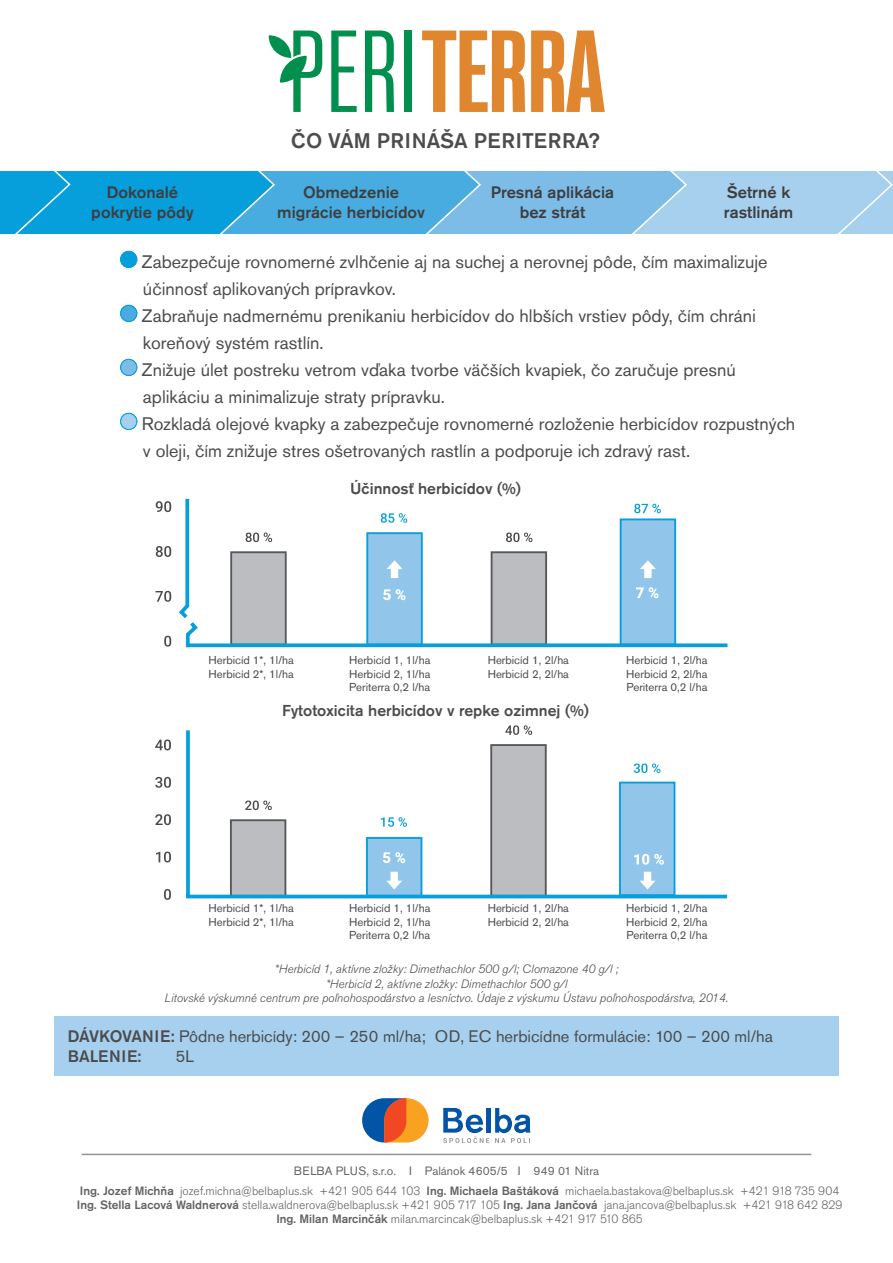
<style>
.page{position:relative;width:893px;height:1263px;background:#fff}
.page>*{position:absolute;margin:0;border:0;box-sizing:border-box;transform-origin:0 0}
.t1{font:500 21px "Akzidenz Grotesk Pro";letter-spacing:.02em;color:#4b4c4d}
.Styl_odstavce9{font:18px/27px "Akzidenz Grotesk Pro";color:#4b4c4d}
.t2{font:500 16.5px/19.8px "Akzidenz Grotesk Pro";color:#3e3e3f;text-align:center}
.t3{font:16.5px "Akzidenz Grotesk Pro";color:#4b4c4d}
.t4{font:500 16.5px "Akzidenz Grotesk Pro";letter-spacing:.02em;color:#4b4c4d}
.t5{font:500 15.75px "Akzidenz Grotesk Pro";color:#4b4c4d}
.mena_kontakt{font:300 12px "Akzidenz Grotesk Pro";color:#636366}
.t6{font:italic 300 12px "Akzidenz Grotesk Pro";color:#4b4c4d}
.t7{font:12px "Akzidenz Grotesk Pro";color:#67676a}
.t8{font:11.4px "Akzidenz Grotesk Pro";color:#4b4c4d}
.s1{font-weight:500}
</style>
<div class="page">
<div style="left:54px;top:1016px;width:785px;height:60px;background:#a6d0ee"></div>
<svg style="left:0;top:171px;width:893px;height:63px;background:#5bb5e4"></svg>
<svg style="left:156px;top:501px;width:15px;height:11px"></svg>
<svg style="left:156px;top:546px;width:15px;height:11px"></svg>
<svg style="left:156px;top:591px;width:15px;height:11px"></svg>
<svg style="left:164px;top:636px;width:7px;height:11px"></svg>
<svg style="left:179px;top:498px;width:549px;height:150px"></svg>
<svg style="left:387px;top:560px;width:16px;height:18px"></svg>
<svg style="left:640px;top:560px;width:16px;height:18px"></svg>
<svg style="left:331px;top:31px;width:26px;height:81px"></svg>
<svg style="left:365px;top:31px;width:29px;height:80px"></svg>
<div style="left:404px;top:31px;width:8px;height:80px;background:#008f4d"></div>
<svg style="left:422px;top:31px;width:103px;height:80px"></svg>
<svg style="left:531px;top:31px;width:74px;height:80px"></svg>
<svg style="left:269px;top:31px;width:53px;height:80px"></svg>
<div style="left:121px;top:251px;width:16px;height:16px;background:#069edb;border-radius:50%"></div>
<div style="left:120px;top:251px;width:17px;height:17px;border:1px solid #069edb;border-radius:50%"></div>
<div style="left:121px;top:305px;width:16px;height:16px;background:#48ace0;border-radius:50%"></div>
<div style="left:120px;top:305px;width:17px;height:17px;border:1px solid #069edb;border-radius:50%"></div>
<div style="left:121px;top:359px;width:16px;height:16px;background:#7cbce7;border-radius:50%"></div>
<div style="left:120px;top:359px;width:17px;height:17px;border:1px solid #069edb;border-radius:50%"></div>
<div style="left:121px;top:413px;width:16px;height:16px;background:#a6d0ee;border-radius:50%"></div>
<div style="left:120px;top:413px;width:17px;height:17px;border:1px solid #069edb;border-radius:50%"></div>
<svg style="left:155px;top:739px;width:16px;height:11px"></svg>
<svg style="left:155px;top:777px;width:16px;height:11px"></svg>
<svg style="left:155px;top:814px;width:16px;height:11px"></svg>
<svg style="left:156px;top:851px;width:15px;height:11px"></svg>
<svg style="left:164px;top:889px;width:7px;height:11px"></svg>
<div style="left:230px;top:819px;width:56px;height:78px;background:#bcbdc0;border:2px solid #57585a"></div>
<div style="left:490px;top:744px;width:57px;height:153px;background:#bcbdc0;border:2px solid #57585a"></div>
<div style="left:366px;top:837px;width:56px;height:60px;background:#92c5ea;border:2px solid #069edb"></div>
<div style="left:620px;top:783px;width:55px;height:113px;background:#92c5ea"></div>
<div style="left:619px;top:782px;width:56px;height:114px;border:2px solid #069edb"></div>
<svg style="left:245px;top:800px;width:27px;height:10px"></svg>
<svg style="left:505px;top:725px;width:27px;height:10px"></svg>
<svg style="left:381px;top:817px;width:26px;height:10px"></svg>
<svg style="left:634px;top:763px;width:26px;height:10px"></svg>
<svg style="left:383px;top:852px;width:22px;height:11px"></svg>
<hr style="left:186px;top:895px;width:541px;height:3px;background:#069edb">
<svg style="left:186px;top:730px;width:4px;height:165px"></svg>
<svg style="left:386px;top:872px;width:16px;height:17px"></svg>
<svg style="left:640px;top:872px;width:15px;height:17px"></svg>
<svg style="left:634px;top:854px;width:30px;height:11px"></svg>
<hr style="left:82px;top:1154px;width:729px;height:1px;background:#939598">
<svg style="left:362px;top:1098px;width:67px;height:44px;background:#ae8169"></svg>
<svg style="left:443px;top:1108px;width:88px;height:35px"></svg>
<p class="t1" style="left:291px;top:127px;width:310px">ČO VÁM PRINÁŠA PERITERRA?</p>
<p class="t2" style="left:724px;top:182px;width:71px;text-align:left">Šetrné k rastlinám</p>
<p class="Styl_odstavce9" style="left:142px;top:248px;width:627px">Zabezpečuje rovnomerné zvlhčenie aj na suchej a nerovnej pôde, čím maximalizuje účinnosť aplikovaných prípravkov.</p>
<p class="Styl_odstavce9" style="left:142px;top:302px;width:615px">Zabraňuje nadmernému prenikaniu herbicídov do hlbších vrstiev pôdy, čím chráni koreňový systém rastlín.</p>
<p class="Styl_odstavce9" style="left:142px;top:356px;width:596px">Znižuje úlet postreku vetrom vďaka tvorbe väčších kvapiek, čo zaručuje presnú aplikáciu a minimalizuje straty prípravku.</p>
<p class="Styl_odstavce9" style="left:142px;top:410px;width:655px">Rozkladá olejové kvapky a zabezpečuje rovnomerné rozloženie herbicídov rozpustných v oleji, čím znižuje stres ošetrovaných rastlín a podporuje ich zdravý rast.</p>
<p class="t2" style="left:277px;top:182px;width:149px">Obmedzenie migrácie herbicídov</p>
<p class="t2" style="left:491px;top:182px;width:125px">Presná aplikácia</p>
<p class="t2" style="left:107px;top:182px;width:73px">Dokonalé</p>
<p class="t2" style="left:91px;top:202px;width:104px">pokrytie pôdy</p>
<p class="t2" style="left:520px;top:202px;width:67px">bez strát</p>
<p class="t5" style="left:350px;top:479px;width:172px">Účinnosť herbicídov (%)</p>
<p class="t8" style="left:208px;top:652px;width:87px">Herbicíd 1*, 1l/ha</p>
<p class="t8" style="left:208px;top:666px;width:87px">Herbicíd 2*, 1l/ha</p>
<p class="t8" style="left:349px;top:652px;width:83px">Herbicíd 1, 1l/ha</p>
<p class="t8" style="left:349px;top:666px;width:83px">Herbicíd 2, 1l/ha</p>
<p class="t8" style="left:349px;top:680px;width:82px">Periterra 0,2 l/ha</p>
<p class="t8" style="left:488px;top:652px;width:83px">Herbicíd 1, 2l/ha</p>
<p class="t8" style="left:488px;top:666px;width:83px">Herbicíd 2, 2l/ha</p>
<p class="t8" style="left:626px;top:652px;width:83px">Herbicíd 1, 2l/ha</p>
<p class="t8" style="left:626px;top:666px;width:83px">Herbicíd 2, 2l/ha</p>
<p class="t8" style="left:626px;top:680px;width:82px">Periterra 0,2 l/ha</p>
<p class="t5" style="left:282px;top:700px;width:308px">Fytotoxicita herbicídov v repke ozimnej (%)</p>
<p class="t8" style="left:208px;top:900px;width:87px">Herbicíd 1*, 1l/ha</p>
<p class="t8" style="left:208px;top:914px;width:87px">Herbicíd 2*, 1l/ha</p>
<p class="t8" style="left:349px;top:900px;width:83px">Herbicíd 1, 1l/ha</p>
<p class="t8" style="left:349px;top:914px;width:83px">Herbicíd 2, 1l/ha</p>
<p class="t8" style="left:349px;top:928px;width:82px">Periterra 0,2 l/ha</p>
<p class="t8" style="left:488px;top:900px;width:83px">Herbicíd 1, 2l/ha</p>
<p class="t8" style="left:488px;top:914px;width:83px">Herbicíd 2, 2l/ha</p>
<p class="t8" style="left:626px;top:900px;width:83px">Herbicíd 1, 2l/ha</p>
<p class="t8" style="left:626px;top:914px;width:83px">Herbicíd 2, 2l/ha</p>
<p class="t8" style="left:626px;top:928px;width:82px">Periterra 0,2 l/ha</p>
<p class="t6" style="left:274px;top:961px;width:346px">*Herbicíd 1, aktívne zložky: Dimethachlor 500 g/l; Clomazone 40 g/l ;</p>
<p class="t6" style="left:326px;top:976px;width:243px">*Herbicíd 2, aktívne zložky: Dimethachlor 500 g/l</p>
<p class="t6" style="left:165px;top:990px;width:565px">Litovské výskumné centrum pre poľnohospodárstvo a lesníctvo. Údaje z výskumu Ústavu poľnohospodárstva, 2014.</p>
<p class="t3" style="left:68px;top:1026px;width:707px"><span class="s1">DÁVKOVANIE:</span> Pôdne herbicídy: 200 – 250 ml/ha; OD, EC herbicídne formulácie: 100 – 200 ml/ha</p>
<p class="t4" style="left:68px;top:1045px;width:75px">BALENIE:</p>
<p class="t3" style="left:176px;top:1045px;width:20px">5L</p>
<p class="t7" style="left:294px;top:1162px;width:307px">BELBA PLUS, s.r.o. I Palánok 4605/5 I 949 01 Nitra</p>
<p class="mena_kontakt" style="left:80px;top:1182px;width:761px"><span class="s1">Ing. Jozef Michňa</span> jozef.michna@belbaplus.sk +421 905 644 103 <span class="s1">Ing. Michaela Baštáková</span> michaela.bastakova@belbaplus.sk +421 918 735 904</p>
<p class="mena_kontakt" style="left:77px;top:1197px;width:767px"><span class="s1">Ing. Stella Lacová Waldnerová</span> stella.waldnerova@belbaplus.sk +421 905 717 105 <span class="s1">Ing. Jana Jančová</span> jana.jancova@belbaplus.sk +421 918 642 829</p>
<p class="mena_kontakt" style="left:276px;top:1211px;width:368px"><span class="s1">Ing. Milan Marcinčák</span> milan.marcincak@belbaplus.sk +421 917 510 865</p>
</div>
